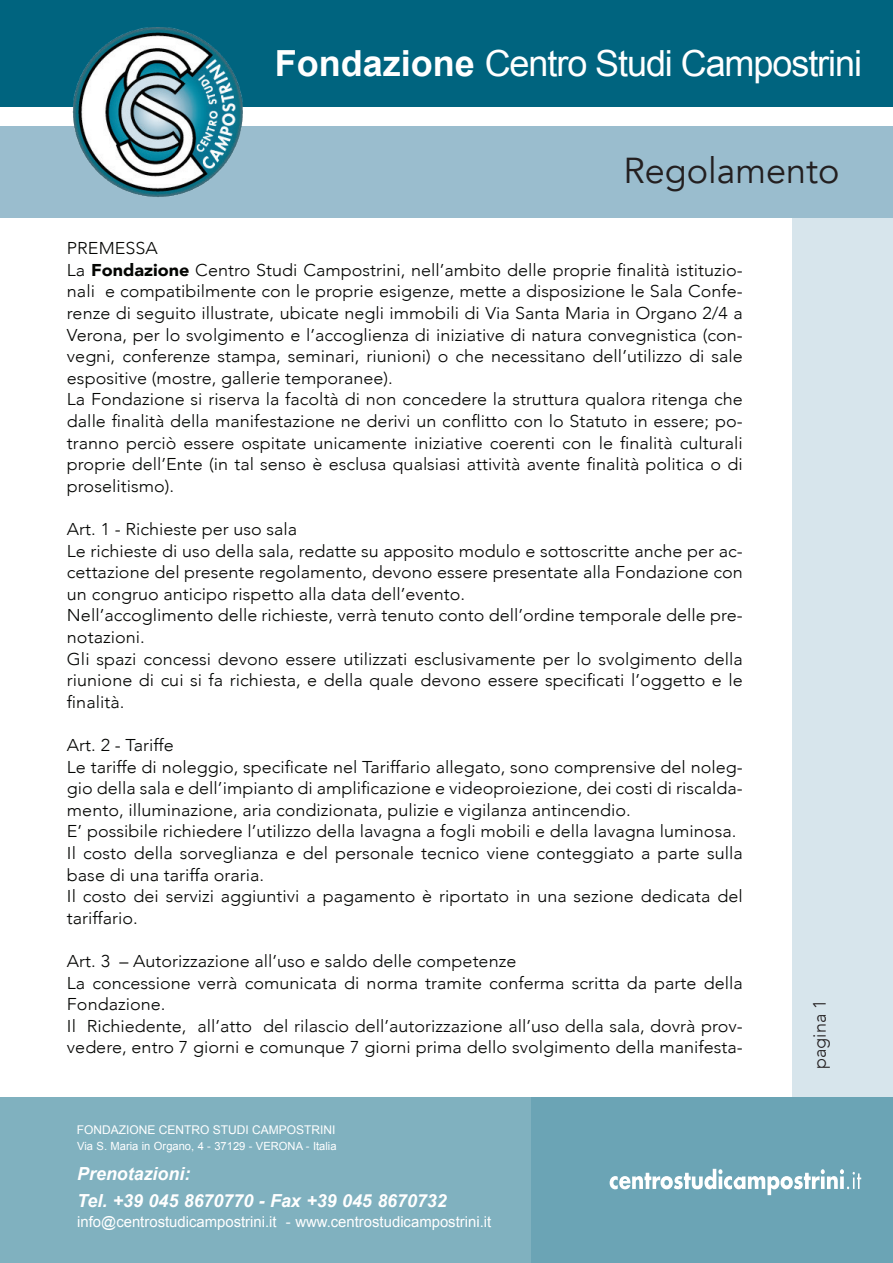
<style>
.page{position:relative;width:893px;height:1263px;background:#fff}
.page>*{position:absolute;margin:0;border:0;box-sizing:border-box;transform-origin:0 0}
.t1{font:36px "Arial";letter-spacing:-.03em;color:#fff}
.t2{font:36px "Avenir";color:#231f20}
.t3{font:italic 700 18px/26.5px "Arial";color:#fff}
.t4{font:300 18px "Avenir";color:#231f20}
.t5{font:300 17.1px/21.6px "Avenir";color:#040503;scale:1.05 1}
.t6{font:15px "Arial";color:#fff}
.t7{font:12px "Arial";color:#fff}
.t8{font:11.25px "Arial";color:#fff}
.s1{font-weight:700}
.s2{font-weight:900}
</style>
<div class="page">
<div style="left:792px;top:218px;width:101px;height:879px;background:#d7e5ec"></div>
<div style="left:1px;top:126px;width:892px;height:92px;background:#9abdce"></div>
<div style="left:0;top:1097px;width:893px;height:166px;background:linear-gradient(to right,#87b5c2,#68a2b4)"></div>
<div style="left:0;top:0;width:893px;height:106px;background:#00647f"></div>
<svg style="left:610px;top:1169px;width:251px;height:26px"></svg>
<img style="left:62px;top:27px;width:193px;height:170px">
<h1 class="t1" style="left:275px;top:40px;width:589px"><span class="s1">Fondazione</span> Centro Studi Campostrini</h1>
<h1 class="t2" style="left:623px;top:149px;width:218px">Regolamento</h1>
<p class="t5" style="left:67px;top:237px;width:645px">PREMESSA<br>La <span class="s2">Fondazione</span> Centro Studi Campostrini, nell’ambito delle proprie finalità istituzio&shy;nali e compatibilmente con le proprie esigenze, mette a disposizione le Sala Confe&shy;renze di seguito illustrate, ubicate negli immobili di Via Santa Maria in Organo 2/4 a Verona, per lo svolgimento e l’accoglienza di iniziative di natura convegnistica (con&shy;vegni, conferenze stampa, seminari, riunioni) o che necessitano dell’utilizzo di sale espositive (mostre, gallerie temporanee).<br>La Fondazione si riserva la facoltà di non concedere la struttura qualora ritenga che dalle finalità della manifestazione ne derivi un conflitto con lo Statuto in essere; po&shy;tranno perciò essere ospitate unicamente iniziative coerenti con le finalità culturali proprie dell’Ente (in tal senso è esclusa qualsiasi attività avente finalità politica o di proselitismo).</p>
<p class="t5" style="left:67px;top:518px;width:645px">Art. 1 - Richieste per uso sala<br>Le richieste di uso della sala, redatte su apposito modulo e sottoscritte anche per ac&shy;cettazione del presente regolamento, devono essere presentate alla Fondazione con un congruo anticipo rispetto alla data dell’evento.<br>Nell’accoglimento delle richieste, verrà tenuto conto dell’ordine temporale delle pre&shy;notazioni.<br>Gli spazi concessi devono essere utilizzati esclusivamente per lo svolgimento della riunione di cui si fa richiesta, e della quale devono essere specificati l’oggetto e le finalità.</p>
<p class="t5" style="left:67px;top:734px;width:645px">Art. 2 - Tariffe<br>Le tariffe di noleggio, specificate nel Tariffario allegato, sono comprensive del noleg&shy;gio della sala e dell’impianto di amplificazione e videoproiezione, dei costi di riscalda&shy;mento, illuminazione, aria condizionata, pulizie e vigilanza antincendio.<br>E’ possibile richiedere l’utilizzo della lavagna a fogli mobili e della lavagna luminosa.<br>Il costo della sorveglianza e del personale tecnico viene conteggiato a parte sulla base di una tariffa oraria.<br>Il costo dei servizi aggiuntivi a pagamento è riportato in una sezione dedicata del tariffario.</p>
<p class="t5" style="left:67px;top:950px;width:645px">Art. 3 – Autorizzazione all’uso e saldo delle competenze<br>La concessione verrà comunicata di norma tramite conferma scritta da parte della Fondazione.<br>Il Richiedente, all’atto del rilascio dell’autorizzazione all’uso della sala, dovrà prov&shy;vedere, entro 7 giorni e comunque 7 giorni prima dello svolgimento della manifesta-</p>
<p class="t7" style="left:77px;top:1122px;width:260px">FONDAZIONE CENTRO STUDI CAMPOSTRINI</p>
<p class="t8" style="left:77px;top:1139px;width:261px">Via S. Maria in Organo, 4 - 37129 - VERONA - Italia</p>
<p class="t3" style="left:77px;top:1161px;width:371px">Prenotazioni:<br>Tel. +39 045 8670770 - Fax +39 045 8670732</p>
<p class="t6" style="left:77px;top:1212px;width:415px">info@centrostudicampostrini.it - www.centrostudicampostrini.it</p>
<p class="t4" style="left:809px;top:1069px;width:71px;rotate:-90deg">pagina 1</p>
</div>
